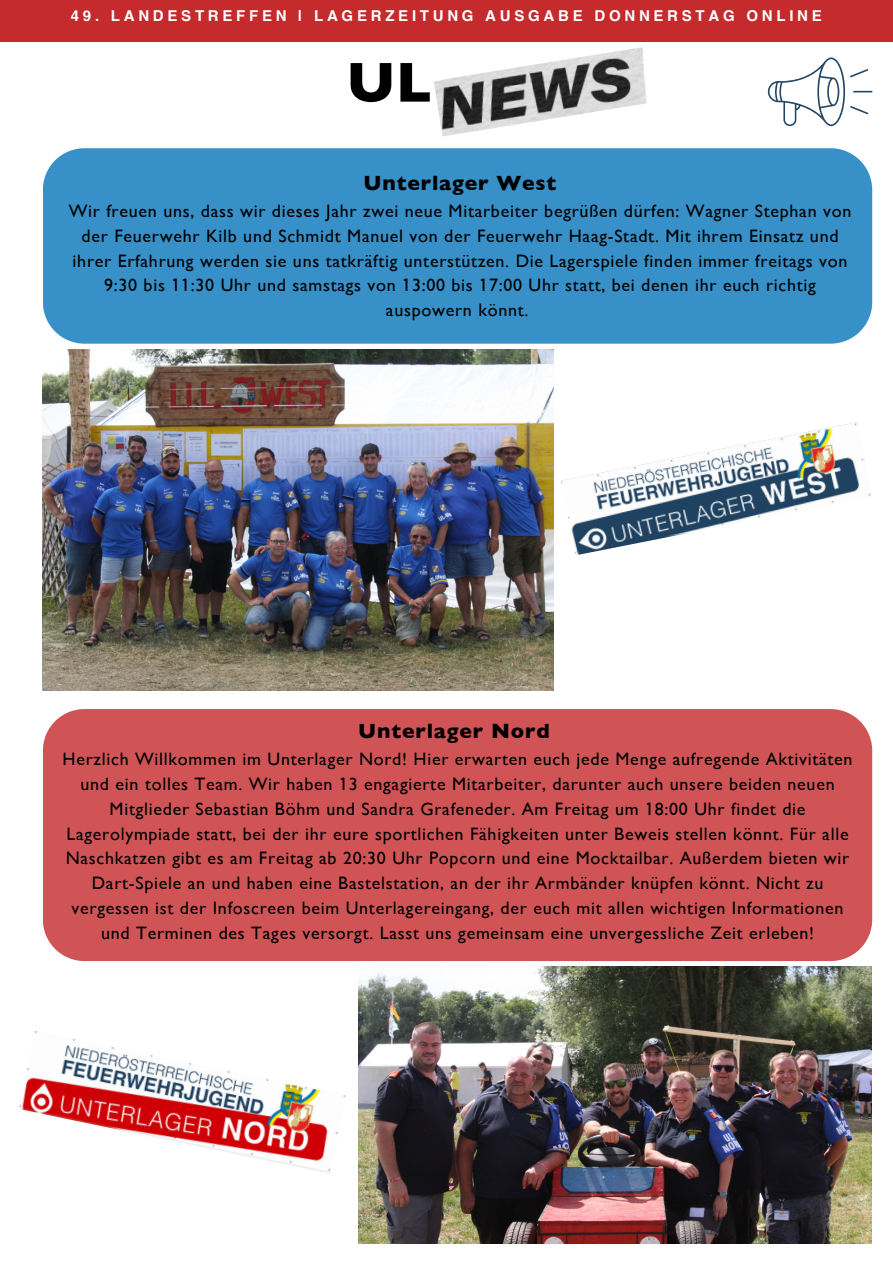
<style>
.page{position:relative;width:893px;height:1264px;background:#fff}
.page>*{position:absolute;margin:0;border:0;box-sizing:border-box;transform-origin:0 0}
.t1{font:700 57px "Brandaus";color:#000}
.t2{font:700 21px "Brandaus";letter-spacing:.04em;color:#000}
.t3{font:18px/24.8px "Brandaus";letter-spacing:.04em;color:#000;text-align:center}
.t4{font:700 15px "Helvetica";letter-spacing:.25em;color:#fff}
</style>
<div class="page">
<div style="left:0;top:0;width:892px;height:42px;background:#c52a2c"></div>
<img style="left:434px;top:47px;width:213px;height:89px">
<svg style="left:767px;top:57px;width:105px;height:69px"></svg>
<img style="left:43px;top:349px;width:510px;height:341px">
<img style="left:359px;top:966px;width:512px;height:277px">
<img style="left:561px;top:422px;width:311px;height:133px">
<img style="left:19px;top:1031px;width:327px;height:142px">
<div style="left:43px;top:709px;width:829px;height:252px;background:#d05456"></div>
<div style="left:43px;top:148px;width:829px;height:196px;background:#3790c7"></div>
<p class="t4" style="left:71px;top:9px;width:752px">49. LANDESTREFFEN | LAGERZEITUNG AUSGABE DONNERSTAG ONLINE</p>
<p class="t1" style="left:346px;top:62px;width:115px">UL-</p>
<p class="t2" style="left:363px;top:176px;width:194px">Unterlager West</p>
<p class="t3" style="left:69px;top:201px;width:784px">Wir freuen uns, dass wir dieses Jahr zwei neue Mitarbeiter begrüßen dürfen: Wagner Stephan von der Feuerwehr Kilb und Schmidt Manuel von der Feuerwehr Haag-Stadt. Mit ihrem Einsatz und ihrer Erfahrung werden sie uns tatkräftig unterstützen. Die Lagerspiele finden immer freitags von 9:30 bis 11:30 Uhr und samstags von 13:00 bis 17:00 Uhr statt, bei denen ihr euch richtig auspowern könnt.</p>
<p class="t2" style="left:358px;top:724px;width:193px">Unterlager Nord</p>
<p class="t3" style="left:63px;top:749px;width:791px">Herzlich Willkommen im Unterlager Nord! Hier erwarten euch jede Menge aufregende Aktivitäten und ein tolles Team. Wir haben 13 engagierte Mitarbeiter, darunter auch unsere beiden neuen Mitglieder Sebastian Böhm und Sandra Grafeneder. Am Freitag um 18:00 Uhr findet die Lagerolympiade statt, bei der ihr eure sportlichen Fähigkeiten unter Beweis stellen könnt. Für alle Naschkatzen gibt es am Freitag ab 20:30 Uhr Popcorn und eine Mocktailbar. Außerdem bieten wir Dart-Spiele an und haben eine Bastelstation, an der ihr Armbänder knüpfen könnt. Nicht zu vergessen ist der Infoscreen beim Unterlagereingang, der euch mit allen wichtigen Informationen und Terminen des Tages versorgt. Lasst uns gemeinsam eine unvergessliche Zeit erleben!</p>
</div>
